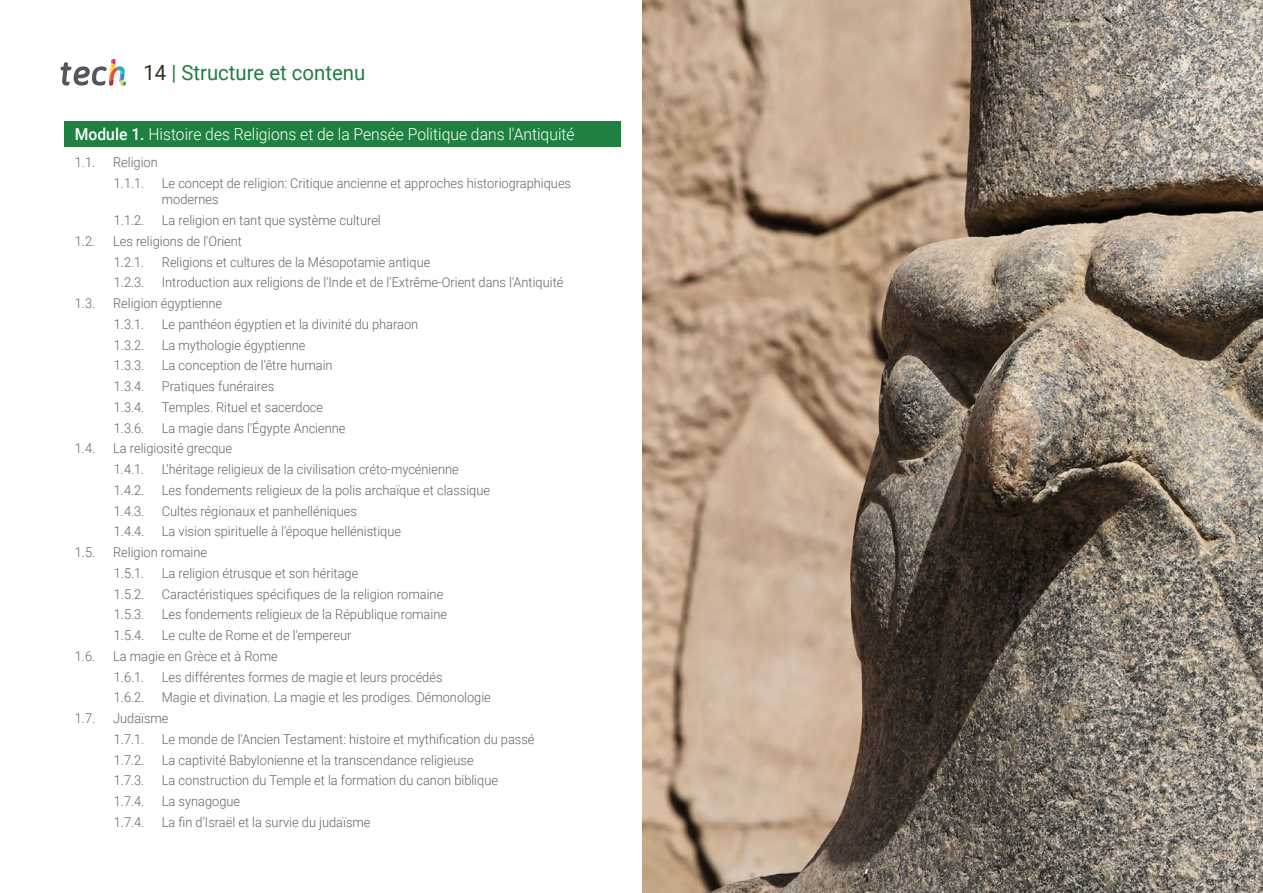
<style>
.page{position:relative;width:1263px;height:893px;background:#fff}
.page>*{position:absolute;margin:0;border:0;box-sizing:border-box;transform-origin:0 0}
.t1{font:21px "Roboto";color:#208041}
.t2{font:300 16.5px "Roboto";color:#fff;scale:.95 1}
.t3{font:300 13.5px/20.7px "Roboto";color:#61646a;scale:.95 1}
.s1{color:#312e20}
.s2{font-weight:500}
</style>
<div class="page">
<div style="left:64px;top:121px;width:557px;height:25px;background:#208041"></div>
<img style="left:642px;top:0;width:621px;height:893px">
<svg style="left:61px;top:59px;width:65px;height:27px"></svg>
<h1 class="t1" style="left:144px;top:57px;width:223px"><span class="s1">14</span> | Structure et contenu</h1>
<p class="t2" style="left:75px;top:123px;width:528px"><span class="s2">Module 1.</span> Histoire des Religions et de la Pensée Politique dans l'Antiquité</p>
<p class="t3" style="left:75px;top:151px;width:23px">1.1.</p>
<p class="t3" style="left:113px;top:151px;width:49px">Religion<br>1.1.1.</p>
<p class="t3" style="left:162px;top:174px;width:432px;line-height:16.5px">Le concept de religion: Critique ancienne et approches historiographiques modernes</p>
<p class="t3" style="left:114px;top:209px;width:34px">1.1.2.</p>
<p class="t3" style="left:162px;top:209px;width:232px">La religion en tant que système culturel</p>
<p class="t3" style="left:75px;top:230px;width:23px">1.2.</p>
<p class="t3" style="left:113px;top:230px;width:137px">Les religions de l'Orient<br>1.2.1.</p>
<p class="t3" style="left:162px;top:251px;width:284px">Religions et cultures de la Mésopotamie antique</p>
<p class="t3" style="left:114px;top:272px;width:34px">1.2.3.</p>
<p class="t3" style="left:162px;top:272px;width:424px">Introduction aux religions de l'Inde et de l'Extrême-Orient dans l'Antiquité</p>
<p class="t3" style="left:75px;top:292px;width:23px">1.3.</p>
<p class="t3" style="left:113px;top:292px;width:116px">Religion égyptienne<br>1.3.1.</p>
<p class="t3" style="left:162px;top:313px;width:271px">Le panthéon égyptien et la divinité du pharaon</p>
<p class="t3" style="left:114px;top:334px;width:34px">1.3.2.</p>
<p class="t3" style="left:162px;top:334px;width:153px">La mythologie égyptienne</p>
<p class="t3" style="left:114px;top:355px;width:34px">1.3.3.</p>
<p class="t3" style="left:162px;top:355px;width:181px">La conception de l'être humain</p>
<p class="t3" style="left:114px;top:375px;width:34px">1.3.4.</p>
<p class="t3" style="left:162px;top:375px;width:120px">Pratiques funéraires</p>
<p class="t3" style="left:114px;top:396px;width:34px">1.3.4.</p>
<p class="t3" style="left:162px;top:396px;width:171px">Temples. Rituel et sacerdoce</p>
<p class="t3" style="left:114px;top:417px;width:34px">1.3.6.</p>
<p class="t3" style="left:162px;top:417px;width:195px">La magie dans l'Égypte Ancienne</p>
<p class="t3" style="left:75px;top:438px;width:23px">1.4.</p>
<p class="t3" style="left:113px;top:438px;width:127px">La religiosité grecque<br>1.4.1.</p>
<p class="t3" style="left:162px;top:458px;width:314px">L'héritage religieux de la civilisation créto-mycénienne</p>
<p class="t3" style="left:114px;top:479px;width:34px">1.4.2.</p>
<p class="t3" style="left:162px;top:479px;width:347px">Les fondements religieux de la polis archaïque et classique</p>
<p class="t3" style="left:114px;top:500px;width:34px">1.4.3.</p>
<p class="t3" style="left:162px;top:500px;width:207px">Cultes régionaux et panhelléniques</p>
<p class="t3" style="left:114px;top:521px;width:34px">1.4.4.</p>
<p class="t3" style="left:162px;top:521px;width:253px">La vision spirituelle à l'époque hellénistique</p>
<p class="t3" style="left:75px;top:541px;width:23px">1.5.</p>
<p class="t3" style="left:113px;top:541px;width:100px">Religion romaine<br>1.5.1.</p>
<p class="t3" style="left:162px;top:562px;width:208px">La religion étrusque et son héritage</p>
<p class="t3" style="left:114px;top:583px;width:34px">1.5.2.</p>
<p class="t3" style="left:162px;top:583px;width:298px">Caractéristiques spécifiques de la religion romaine</p>
<p class="t3" style="left:114px;top:604px;width:34px">1.5.3.</p>
<p class="t3" style="left:162px;top:604px;width:302px">Les fondements religieux de la République romaine</p>
<p class="t3" style="left:114px;top:624px;width:34px">1.5.4.</p>
<p class="t3" style="left:162px;top:624px;width:201px">Le culte de Rome et de l'empereur</p>
<p class="t3" style="left:75px;top:645px;width:23px">1.6.</p>
<p class="t3" style="left:113px;top:645px;width:175px">La magie en Grèce et à Rome<br>1.6.1.</p>
<p class="t3" style="left:162px;top:666px;width:297px">Les différentes formes de magie et leurs procédés</p>
<p class="t3" style="left:114px;top:687px;width:34px">1.6.2.</p>
<p class="t3" style="left:162px;top:687px;width:348px">Magie et divination. La magie et les prodiges. Démonologie</p>
<p class="t3" style="left:75px;top:707px;width:23px">1.7.</p>
<p class="t3" style="left:113px;top:707px;width:60px">Judaïsme<br>1.7.1.</p>
<p class="t3" style="left:162px;top:728px;width:394px">Le monde de l'Ancien Testament: histoire et mythification du passé</p>
<p class="t3" style="left:114px;top:749px;width:34px">1.7.2.</p>
<p class="t3" style="left:162px;top:749px;width:330px">La captivité Babylonienne et la transcendance religieuse</p>
<p class="t3" style="left:114px;top:770px;width:34px">1.7.3.</p>
<p class="t3" style="left:162px;top:770px;width:355px">La construction du Temple et la formation du canon biblique</p>
<p class="t3" style="left:114px;top:790px;width:34px">1.7.4.</p>
<p class="t3" style="left:162px;top:790px;width:84px">La synagogue</p>
<p class="t3" style="left:114px;top:811px;width:34px">1.7.4.</p>
<p class="t3" style="left:162px;top:811px;width:221px">La fin d'Israël et la survie du judaïsme</p>
</div>
